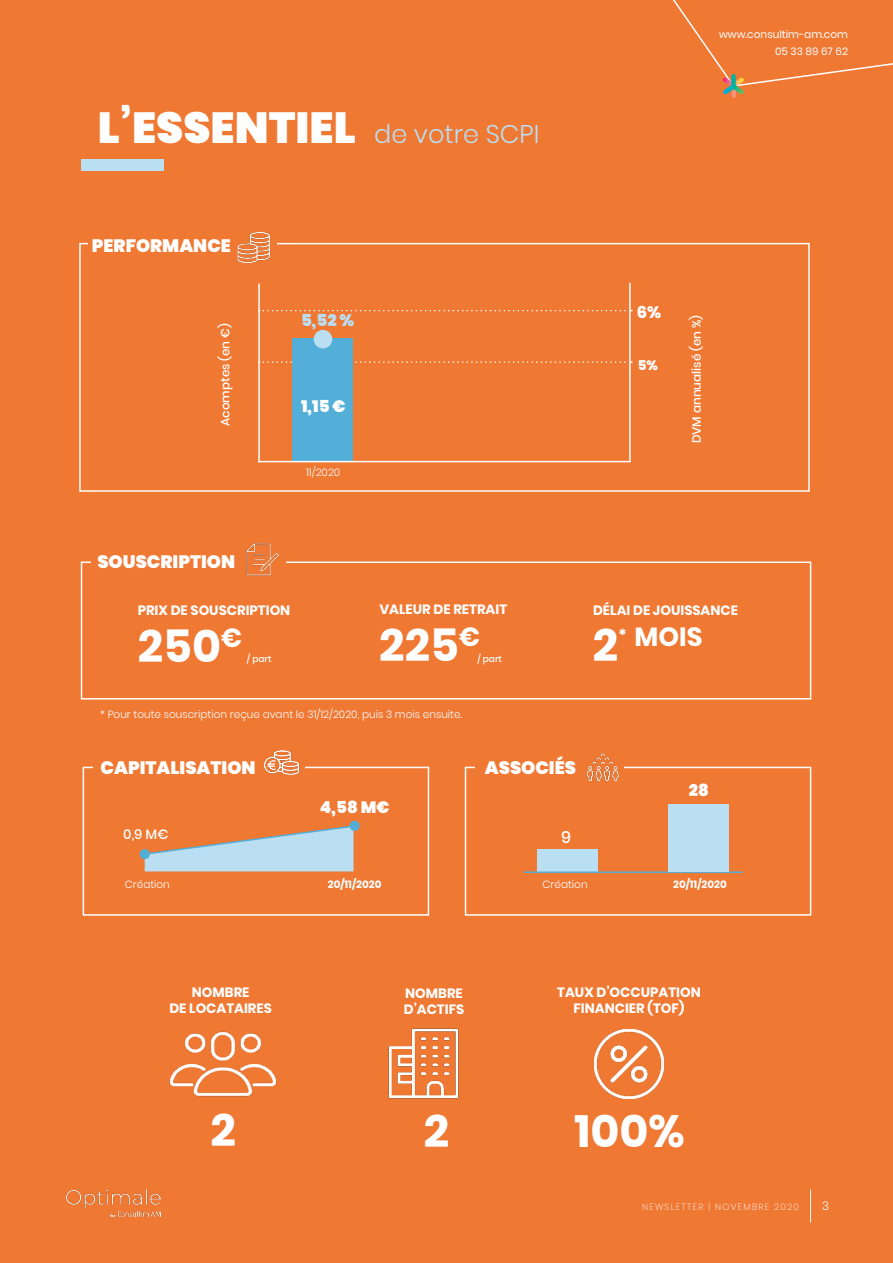
<style>
.page{position:relative;width:893px;height:1263px;background:#ef7833}
.page>*{position:absolute;margin:0;border:0;box-sizing:border-box;transform-origin:0 0}
.t1{font:700 45px "Poppins";color:#fff}
.t2{font:900 43.5px "Poppins";color:#fff}
.t3{font:700 26.25px "Poppins";color:#fff}
.t4{font:900 18px "Poppins";color:#fff}
.t5{font:700 16.65px "Poppins";color:#fff}
.t6{font:900 16.5px "Poppins";color:#fff}
.t7{font:900 16.5px "Poppins";color:#badef2}
.t8{font:800 16.5px "Poppins";color:#fff}
.t9{font:500 16.5px "Poppins";color:#fff}
.t10{font:700 13.5px/16.2px "Poppins";color:#fff;text-align:center}
.t11{font:500 13.5px "Poppins";color:#fff}
.t12{font:800 13.5px "Poppins";color:#fff}
.t13{font:500 12px "Poppins";color:#fff}
.t14{font:300 12px "Poppins";color:#fff}
.t15{font:300 10.5px "Poppins";color:#fff}
.t16{font:10.5px/16.5px "Poppins";color:#fff;text-align:right}
.t17{font:700 10.5px "Poppins";color:#fff}
.t18{font:200 9px "Poppins";letter-spacing:.14em;color:#fff}
.t19{font:500 9px "Poppins";color:#fff}
.s1{font-weight:300;font-size:25.5px;color:#badef2}
.s2{font-size:45px}
</style>
<div class="page">
<hr style="left:810px;top:1189px;width:1px;height:33px;background:#fff">
<img style="left:66px;top:1189px;width:95px;height:30px">
<svg style="left:673px;top:0;width:220px;height:98px"></svg>
<svg style="left:260px;top:310px;width:372px;height:1px"></svg>
<svg style="left:260px;top:361px;width:372px;height:2px"></svg>
<div style="left:293px;top:338px;width:60px;height:123px;background:#53afd7"></div>
<div style="left:81px;top:160px;width:83px;height:11px;background:#badef2"></div>
<div style="left:79px;top:243px;width:731px;height:249px;border:2px solid #fff"></div>
<div style="left:89px;top:233px;width:145px;height:19px;background:#ef7833"></div>
<div style="left:234px;top:232px;width:42px;height:32px;background:#ef7833"></div>
<img style="left:237px;top:232px;width:33px;height:32px">
<div style="left:81px;top:561px;width:730px;height:138px;border:2px solid #fff"></div>
<div style="left:91px;top:549px;width:150px;height:19px;background:#ef7833"></div>
<div style="left:241px;top:543px;width:44px;height:33px;background:#ef7833"></div>
<img style="left:246px;top:543px;width:33px;height:33px">
<div style="left:83px;top:767px;width:346px;height:149px;border:2px solid #fff"></div>
<div style="left:93px;top:755px;width:170px;height:21px;background:#ef7833"></div>
<div style="left:465px;top:767px;width:346px;height:149px;border:2px solid #fff"></div>
<div style="left:475px;top:755px;width:110px;height:21px;background:#ef7833"></div>
<div style="left:537px;top:849px;width:60px;height:23px;background:#badef2"></div>
<hr style="left:524px;top:871px;width:219px;height:2px;background:#53afd7">
<div style="left:260px;top:744px;width:45px;height:40px;background:#ef7833"></div>
<img style="left:263px;top:750px;width:36px;height:25px">
<div style="left:581px;top:751px;width:42px;height:33px;background:#ef7833"></div>
<img style="left:587px;top:753px;width:32px;height:28px">
<hr style="left:258px;top:461px;width:373px;height:1px;background:#fff">
<div style="left:140px;top:849px;width:10px;height:10px;background:#53afd7;border-radius:50%"></div>
<div style="left:349px;top:821px;width:11px;height:10px;background:#53afd7;border-radius:50%"></div>
<div style="left:669px;top:804px;width:60px;height:68px;background:#badef2"></div>
<svg style="left:143px;top:824px;width:212px;height:47px"></svg>
<img style="left:169px;top:1031px;width:108px;height:66px">
<img style="left:388px;top:1028px;width:71px;height:71px">
<img style="left:594px;top:1029px;width:70px;height:70px">
<hr style="left:258px;top:284px;width:2px;height:178px;background:#fff">
<hr style="left:629px;top:283px;width:2px;height:178px;background:#fff">
<div style="left:314px;top:330px;width:18px;height:18px;background:#badef2;border-radius:50%"></div>
<h2 class="t2" style="left:98px;top:103px;width:443px">L’ESSENTIEL <span class="s1">de votre SCPI</span></h2>
<p class="t16" style="left:719px;top:27px;width:130px">www.consultim-am.com<br>05 33 89 67 62</p>
<h3 class="t4" style="left:92px;top:236px;width:140px">PERFORMANCE</h3>
<p class="t8" style="left:637px;top:302px;width:26px">6%</p>
<p class="t7" style="left:301px;top:311px;width:55px">5,52 %</p>
<p class="t13" style="left:218px;top:426px;width:104px;rotate:-90deg">Acomptes (en €)</p>
<p class="t13" style="left:690px;top:443px;width:130px;rotate:-90deg">DVM annualisé (en %)</p>
<p class="t12" style="left:638px;top:357px;width:22px">5%</p>
<p class="t6" style="left:301px;top:397px;width:46px">1,15 €</p>
<h3 class="t4" style="left:97px;top:552px;width:139px">SOUSCRIPTION</h3>
<p class="t15" style="left:306px;top:467px;width:36px">11/2020</p>
<p class="t10" style="left:138px;top:602px;width:154px">PRIX DE SOUSCRIPTION</p>
<h1 class="t1" style="left:138px;top:620px;width:106px">250<sup>€</sup></h1>
<p class="t19" style="left:247px;top:653px;width:26px">/ part</p>
<p class="t10" style="left:379px;top:601px;width:129px">VALEUR DE RETRAIT</p>
<h1 class="t1" style="left:379px;top:619px;width:102px">225<sup>€</sup></h1>
<p class="t19" style="left:477px;top:653px;width:26px">/ part</p>
<p class="t15" style="left:100px;top:708px;width:364px">* Pour toute souscription reçue avant le 31/12/2020, puis 3 mois ensuite.</p>
<h3 class="t4" style="left:101px;top:757px;width:157px">CAPITALISATION</h3>
<p class="t11" style="left:123px;top:826px;width:47px">0,9 M€</p>
<p class="t6" style="left:320px;top:797px;width:71px">4,58 M€</p>
<h3 class="t4" style="left:485px;top:757px;width:93px">ASSOCIÉS</h3>
<p class="t9" style="left:561px;top:828px;width:11px">9</p>
<p class="t10" style="left:593px;top:602px;width:146px">DÉLAI DE JOUISSANCE</p>
<h3 class="t3" style="left:593px;top:622px;width:111px"><span class="s2">2</span> MOIS</h3>
<p class="t5" style="left:618px;top:625px;width:10px">*</p>
<p class="t6" style="left:689px;top:780px;width:22px">28</p>
<p class="t15" style="left:125px;top:878px;width:47px">Création</p>
<p class="t17" style="left:328px;top:878px;width:55px">20/11/2020</p>
<p class="t15" style="left:543px;top:878px;width:47px">Création</p>
<p class="t17" style="left:673px;top:878px;width:55px">20/11/2020</p>
<p class="t10" style="left:169px;top:984px;width:104px">NOMBRE<br>DE LOCATAIRES</p>
<p class="t10" style="left:404px;top:985px;width:62px;text-align:left">NOMBRE<br>D’ACTIFS</p>
<p class="t10" style="left:557px;top:984px;width:145px">TAUX D’OCCUPATION<br>FINANCIER (TOF)</p>
<h1 class="t1" style="left:210px;top:1104px;width:27px">2</h1>
<h1 class="t1" style="left:424px;top:1105px;width:27px">2</h1>
<h1 class="t1" style="left:574px;top:1105px;width:112px">100%</h1>
<p class="t18" style="left:642px;top:1202px;width:158px">NEWSLETTER | NOVEMBRE 2020</p>
<p class="t14" style="left:822px;top:1199px;width:9px">3</p>
</div>
